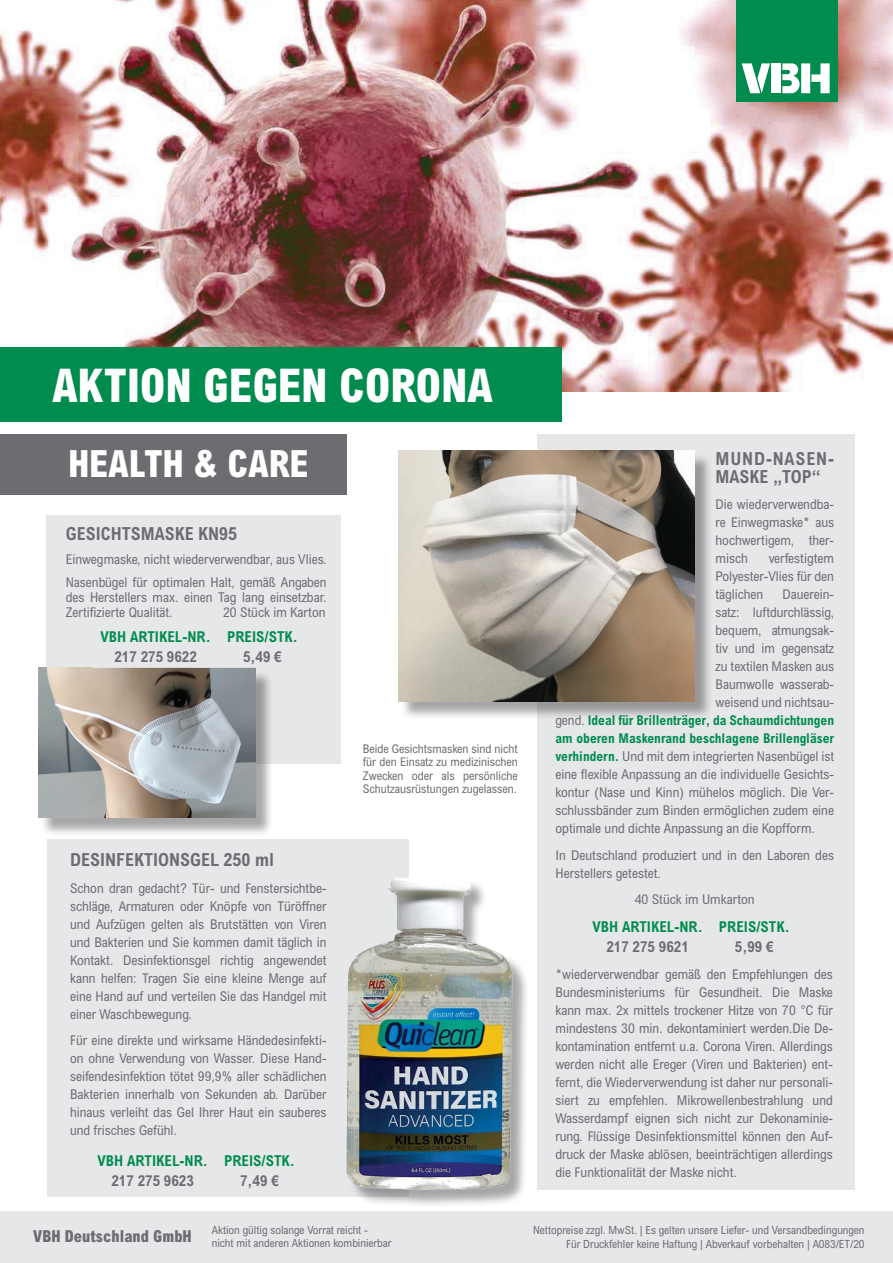
<style>
.page{position:relative;width:893px;height:1263px;background:#fff}
.page>*{position:absolute;margin:0;border:0;box-sizing:border-box;transform-origin:0 0}
.t1{font:800 condensed 46.5px "Arial MT Std";color:#fff}
.t2{font:800 condensed 37.5px "Arial MT Std";color:#fff}
.t3{font:700 condensed 18px "Arial MT Std";color:#6c6d70}
.t4{font:700 condensed 18px/18px "Arial MT Std";letter-spacing:.035em;color:#6c6d70}
.t5{font:800 condensed 16.5px "Arial MT Std";color:#6c6d70}
.t6{font:700 condensed 15px "Arial MT Std";color:#008c4e}
.t7{font:700 condensed 15px "Arial MT Std";color:#6c6d70}
.t8{font:condensed 13.5px/18px "Arial MT Std";color:#6c6d70;text-align:justify}
.t9{font:700 condensed 13.5px "Arial MT Std";color:#008c4e}
.t10{font:condensed 12px/13.5px "Arial MT Std";color:#6c6d70;text-align:justify}
.t11{font:condensed 11.25px/13.5px "Arial MT Std";color:#6c6d70;text-align:right}
.s1{font-weight:400;color:#6c6d70}
.s2{font-weight:700;color:#008c4e}
</style>
<div class="page">
<div style="left:0;top:1211px;width:893px;height:52px;background:#e6e7e9"></div>
<img style="left:0;top:0;width:893px;height:391px">
<div style="left:0;top:347px;width:562px;height:75px;background:#008c4e"></div>
<div style="left:537px;top:434px;width:318px;height:756px;background:#e6e7e9"></div>
<div style="left:0;top:434px;width:346px;height:60px;background:#6c6d70"></div>
<div style="left:736px;top:0;width:102px;height:101px;background:#008c4e"></div>
<svg style="left:782px;top:63px;width:18px;height:30px"></svg>
<svg style="left:742px;top:63px;width:28px;height:30px"></svg>
<div style="left:772px;top:63px;width:9px;height:30px;background:#fff"></div>
<div style="left:801px;top:63px;width:9px;height:30px;background:#fff"></div>
<svg style="left:811px;top:63px;width:19px;height:30px"></svg>
<div style="left:47px;top:516px;width:294px;height:248px;background:#e6e7e9"></div>
<div style="left:47px;top:840px;width:361px;height:357px;background:#e6e7e9"></div>
<div style="left:400px;top:453px;width:313px;height:267px;background:#231f20;opacity:.4"></div>
<img style="left:398px;top:451px;width:296px;height:250px">
<div style="left:41px;top:670px;width:233px;height:166px;background:#231f20;opacity:.4"></div>
<img style="left:38px;top:668px;width:217px;height:150px">
<svg style="left:118px;top:667px;width:138px;height:1px"></svg>
<div style="left:349px;top:880px;width:181px;height:328px;background:#231f20;opacity:.4"></div>
<img style="left:346px;top:877px;width:166px;height:313px">
<h1 class="t1" style="left:52px;top:358px;width:443px">AKTION GEGEN CORONA</h1>
<h2 class="t2" style="left:69px;top:441px;width:242px">HEALTH &amp; CARE</h2>
<h3 class="t3" style="left:66px;top:523px;width:173px">GESICHTSMASKE KN95</h3>
<p class="t8" style="left:66px;top:547px;width:262px;line-height:23.5px">Einwegmaske, nicht wiederverwendbar, aus Vlies.<br>Nasenbügel für optimalen Halt, gemäß Angaben</p>
<p class="t8" style="left:66px;top:590px;width:262px;line-height:15px">des Herstellers max. einen Tag lang einsetzbar.<br>Zertifizierte Qualität.</p>
<p class="t8" style="left:223px;top:603px;width:104px">20 Stück im Karton</p>
<p class="t6" style="left:101px;top:628px;width:55px">VBH Artike</p>
<p class="t6" style="left:175px;top:628px;width:124px">l-Nr. Preis/Stk.</p>
<p class="t7" style="left:114px;top:648px;width:84px">217 275 9622</p>
<p class="t7" style="left:243px;top:648px;width:40px">5,49 €</p>
<h3 class="t3" style="left:70px;top:850px;width:206px">DESINFEKTIONSGEL 250 ml</h3>
<p class="t8" style="left:70px;top:879px;width:258px">Schon dran gedacht? Tür- und Fenstersichtbe&shy;schläge, Armaturen oder Knöpfe von Türöffner und Aufzügen gelten als Brutstätten von Viren und Bakterien und Sie kommen damit täglich in Kontakt. Desinfektionsgel richtig angewendet kann helfen: Tragen Sie eine kleine Menge auf eine Hand auf und verteilen Sie das Handgel mit einer Waschbewegung.</p>
<p class="t8" style="left:70px;top:1031px;width:258px">Für eine direkte und wirksame Händedesinfekti&shy;on ohne Verwendung von Wasser. Diese Hand&shy;seifendesinfektion tötet 99,9% aller schädlichen Bakterien innerhalb von Sekunden ab. Darüber hinaus verleiht das Gel Ihrer Haut ein sauberes und frisches Gefühl.</p>
<p class="t6" style="left:98px;top:1152px;width:55px">VBH Artike</p>
<p class="t6" style="left:172px;top:1152px;width:124px">l-Nr. Preis/Stk.</p>
<p class="t7" style="left:111px;top:1172px;width:84px">217 275 9623</p>
<p class="t7" style="left:240px;top:1172px;width:40px">7,49 €</p>
<p class="t10" style="left:363px;top:741px;width:156px">Beide Gesichtsmasken sind nicht für den Einsatz zu medizinischen Zwecken oder als persönliche Schutzausrüstungen zugelassen.</p>
<p class="t5" style="left:33px;top:1226px;width:160px">VBH Deutschland GmbH</p>
<p class="t11" style="left:212px;top:1222px;width:181px;text-align:left">Aktion gültig solange Vorrat reicht - nicht mit anderen Aktionen kombinierbar</p>
<h3 class="t4" style="left:715px;top:449px;width:120px">MUND-NASEN-<br>MASKE „TOP“</h3>
<p class="t8" style="left:715px;top:495px;width:120px">Die wiederverwendba&shy;re Einwegmaske* aus hochwertigem, ther&shy;misch</p>
<p class="t8" style="left:715px;top:549px;width:120px;text-indent:53px">verfestigtem Polyester-Vlies für den täglichen</p>
<p class="t8" style="left:783px;top:585px;width:53px">Dauerein-</p>
<p class="t8" style="left:715px;top:603px;width:120px">satz: luftdurchlässig,</p>
<p class="t8" style="left:715px;top:621px;width:120px">bequem, atmungsak-</p>
<p class="t8" style="left:715px;top:639px;width:120px">tiv und im gegensatz</p>
<p class="t8" style="left:715px;top:657px;width:120px">zu textilen Masken aus</p>
<p class="t8" style="left:715px;top:675px;width:120px">Baumwolle wasserab-</p>
<p class="t8" style="left:715px;top:693px;width:120px">weisend und nichtsau-</p>
<p class="t9" style="left:555px;top:712px;width:280px"><span class="s1">gend.</span> Ideal für Brillenträger, da Schaumdichtungen</p>
<p class="t9" style="left:555px;top:730px;width:280px">am oberen Maskenrand beschlagene Brillengläser</p>
<p class="t8" style="left:555px;top:747px;width:280px"><span class="s2">verhindern.</span> Und mit dem integrierten Nasenbügel ist</p>
<p class="t8" style="left:555px;top:765px;width:280px">eine flexible Anpassung an die individuelle Gesichts-</p>
<p class="t8" style="left:555px;top:783px;width:280px">kontur (Nase und Kinn) mühelos möglich. Die Ver-</p>
<p class="t8" style="left:555px;top:801px;width:280px">schlussbänder zum Binden ermöglichen zudem eine</p>
<p class="t8" style="left:555px;top:819px;width:261px">optimale und dichte Anpassung an die Kopfform.</p>
<p class="t8" style="left:555px;top:845px;width:280px">In Deutschland produziert und in den Laboren des<br>Herstellers getestet.</p>
<p class="t8" style="left:635px;top:890px;width:121px">40 Stück im Umkarton</p>
<p class="t6" style="left:592px;top:918px;width:55px">VBH Artike</p>
<p class="t6" style="left:667px;top:918px;width:124px">l-Nr. Preis/Stk.</p>
<p class="t7" style="left:606px;top:938px;width:84px">217 275 9621</p>
<p class="t7" style="left:735px;top:938px;width:40px">5,99 €</p>
<p class="t8" style="left:555px;top:964px;width:279px">*wiederverwendbar gemäß den Empfehlungen des Bundesministeriums für Gesundheit. Die Maske kann max. 2x mittels trockener Hitze von 70 °C für mindestens 30 min. dekontaminiert werden.Die De&shy;kontamination entfernt u.a. Corona Viren. Allerdings werden nicht alle Ereger (Viren und Bakterien) ent&shy;fernt, die Wiederverwendung ist daher nur personali&shy;siert zu empfehlen. Mikrowellenbestrahlung und Wasserdampf eignen sich nicht zur Dekonaminie&shy;rung. Flüssige Desinfektionsmittel können den Auf&shy;druck der Maske ablösen, beeinträchtigen allerdings die Funktionalität der Maske nicht.</p>
<p class="t11" style="left:533px;top:1223px;width:333px">Nettopreise zzgl. MwSt. | Es gelten unsere Liefer- und Versandbedingungen<br>Für Druckfehler keine Haftung | Abverkauf vorbehalten | A083/ET/20</p>
</div>
